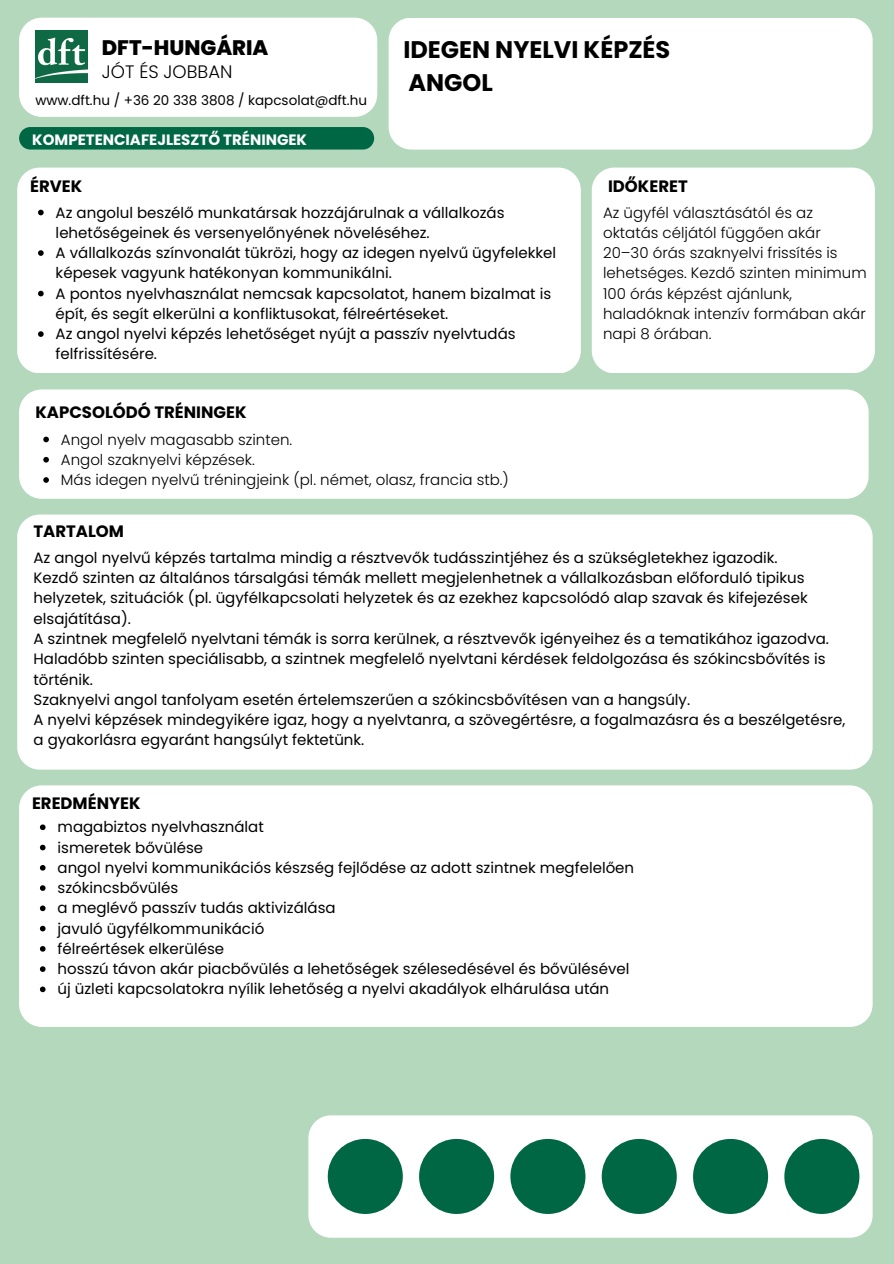
<style>
.page{position:relative;width:894px;height:1264px;background:#fff}
.page>*{position:absolute;margin:0;border:0;box-sizing:border-box;transform-origin:0 0}
.t1{font:700 24px/32.7px "Poppins";color:#000}
.t2{font:800 21px "Poppins";color:#000}
.t3{font:300 18px "Poppins";color:#000}
.t4{font:700 16.5px "Poppins";color:#000}
.t5{font:15px/20.2px "Poppins";color:#000}
.t6{font:300 15px/20.2px "Poppins";color:#000}
.t7{font:700 15px "Poppins";color:#fff}
.t8{font:13.5px "Poppins";color:#000}
</style>
<div class="page">
<div style="left:0;top:0;width:893px;height:1263px;background:#b4d8bc"></div>
<div style="left:19px;top:18px;width:358px;height:99px;background:#fff;border-radius:22px"></div>
<div style="left:19px;top:127px;width:355px;height:22px;background:#006745"></div>
<img style="left:35px;top:31px;width:52px;height:52px">
<div style="left:19px;top:785px;width:853px;height:241px;background:#fff;border-radius:23px"></div>
<div style="left:17px;top:167px;width:563px;height:206px;background:#fff;border-radius:23px"></div>
<svg style="left:38px;top:210px;width:6px;height:5px"></svg>
<svg style="left:38px;top:250px;width:6px;height:6px"></svg>
<svg style="left:38px;top:291px;width:6px;height:5px"></svg>
<svg style="left:38px;top:331px;width:6px;height:6px"></svg>
<svg style="left:40px;top:824px;width:6px;height:6px"></svg>
<svg style="left:40px;top:844px;width:6px;height:6px"></svg>
<svg style="left:40px;top:865px;width:6px;height:5px"></svg>
<svg style="left:40px;top:885px;width:6px;height:5px"></svg>
<svg style="left:40px;top:905px;width:6px;height:6px"></svg>
<svg style="left:40px;top:925px;width:6px;height:6px"></svg>
<svg style="left:40px;top:946px;width:6px;height:5px"></svg>
<svg style="left:40px;top:966px;width:6px;height:5px"></svg>
<svg style="left:40px;top:986px;width:6px;height:6px"></svg>
<div style="left:591px;top:167px;width:283px;height:206px;background:#fff;border-radius:23px"></div>
<div style="left:19px;top:389px;width:849px;height:110px;background:#fff;border-radius:22px"></div>
<svg style="left:43px;top:436px;width:6px;height:6px"></svg>
<svg style="left:43px;top:457px;width:6px;height:5px"></svg>
<svg style="left:43px;top:477px;width:6px;height:6px"></svg>
<div style="left:17px;top:514px;width:855px;height:255px;background:#fff;border-radius:23px"></div>
<div style="left:308px;top:1115px;width:564px;height:122px;background:#fff;border-radius:22px"></div>
<div style="left:784px;top:1138px;width:75px;height:75px;background:#006745;border-radius:50%"></div>
<div style="left:692px;top:1138px;width:75px;height:75px;background:#006745;border-radius:50%"></div>
<div style="left:601px;top:1138px;width:75px;height:75px;background:#006745;border-radius:50%"></div>
<div style="left:510px;top:1138px;width:75px;height:75px;background:#006745;border-radius:50%"></div>
<div style="left:419px;top:1138px;width:75px;height:75px;background:#006745;border-radius:50%"></div>
<div style="left:327px;top:1138px;width:75px;height:75px;background:#006745;border-radius:50%"></div>
<div style="left:388px;top:18px;width:484px;height:131px;background:#fff;border-radius:22px"></div>
<p class="t2" style="left:102px;top:33px;width:168px">DFT-HUNGÁRIA</p>
<h2 class="t3" style="left:102px;top:59px;width:132px">JÓT ÉS JOBBAN</h2>
<h1 class="t8" style="left:35px;top:91px;width:333px">www.dft.hu / +36 20 338 3808 / kapcsolat@dft.hu</h1>
<h4 class="t7" style="left:32px;top:129px;width:276px">KOMPETENCIAFEJLESZTŐ TRÉNINGEK</h4>
<p class="t1" style="left:403px;top:33px;width:268px">IDEGEN NYELVI KÉPZÉS<br>ANGOL</p>
<h5 class="t4" style="left:30px;top:175px;width:54px">ÉRVEK</h5>
<h3 class="t5" style="left:56px;top:202px;width:450px">Az angolul beszélő munkatársak hozzájárulnak a vállalkozás lehetőségeinek és versenyelőnyének növeléséhez.</h3>
<p class="t5" style="left:56px;top:243px;width:502px">A vállalkozás színvonalát tükrözi, hogy az idegen nyelvű ügyfelekkel képesek vagyunk hatékonyan kommunikálni.</p>
<p class="t5" style="left:56px;top:283px;width:497px">A pontos nyelvhasználat nemcsak kapcsolatot, hanem bizalmat is épít, és segít elkerülni a konfliktusokat, félreértéseket.</p>
<p class="t5" style="left:56px;top:324px;width:461px">Az angol nyelvi képzés lehetőséget nyújt a passzív nyelvtudás felfrissítésére.</p>
<h3 class="t4" style="left:608px;top:175px;width:81px">IDŐKERET</h3>
<p class="t6" style="left:603px;top:202px;width:219px">Az ügyfél választásától és az oktatás céljától függően akár</p>
<p class="t6" style="left:603px;top:243px;width:265px">20–30 órás szaknyelvi frissítés is lehetséges. Kezdő szinten minimum<br>100 órás képzést ajánlunk,</p>
<p class="t6" style="left:603px;top:303px;width:264px">haladóknak intenzív formában akár napi 8 órában.</p>
<p class="t4" style="left:35px;top:401px;width:212px">KAPCSOLÓDÓ TRÉNINGEK</p>
<p class="t6" style="left:61px;top:429px;width:233px">Angol nyelv magasabb szinten.</p>
<p class="t6" style="left:61px;top:449px;width:195px">Angol szaknyelvi képzések.</p>
<h3 class="t6" style="left:61px;top:469px;width:449px">Más idegen nyelvű tréningjeink (pl. német, olasz, francia stb.)</h3>
<p class="t4" style="left:34px;top:519px;width:92px">TARTALOM</p>
<p class="t5" style="left:34px;top:547px;width:745px">Az angol nyelvű képzés tartalma mindig a résztvevők tudásszintjéhez és a szükségletekhez igazodik.</p>
<p class="t5" style="left:34px;top:568px;width:775px">Kezdő szinten az általános társalgási témák mellett megjelenhetnek a vállalkozásban előforduló tipikus helyzetek, szituációk (pl. ügyfélkapcsolati helyzetek és az ezekhez kapcsolódó alap szavak és kifejezések elsajátítása).</p>
<p class="t5" style="left:34px;top:628px;width:796px">A szintnek megfelelő nyelvtani témák is sorra kerülnek, a résztvevők igényeihez és a tematikához igazodva.</p>
<p class="t5" style="left:34px;top:649px;width:793px">Haladóbb szinten speciálisabb, a szintnek megfelelő nyelvtani kérdések feldolgozása és szókincsbővítés is történik.</p>
<p class="t5" style="left:34px;top:689px;width:658px">Szaknyelvi angol tanfolyam esetén értelemszerűen a szókincsbővítésen van a hangsúly.</p>
<p class="t5" style="left:34px;top:709px;width:813px">A nyelvi képzések mindegyikére igaz, hogy a nyelvtanra, a szövegértésre, a fogalmazásra és a beszélgetésre, a gyakorlásra egyaránt hangsúlyt fektetünk.</p>
<p class="t4" style="left:32px;top:791px;width:110px">EREDMÉNYEK</p>
<p class="t5" style="left:58px;top:817px;width:208px">magabiztos nyelvhasználat</p>
<h3 class="t5" style="left:58px;top:837px;width:147px">ismeretek bővülése</h3>
<p class="t5" style="left:58px;top:857px;width:578px">angol nyelvi kommunikációs készség fejlődése az adott szintnek megfelelően</p>
<p class="t5" style="left:58px;top:877px;width:122px">szókincsbővülés</p>
<p class="t5" style="left:58px;top:898px;width:279px">a meglévő passzív tudás aktivizálása</p>
<h3 class="t5" style="left:58px;top:918px;width:208px">javuló ügyfélkommunikáció</h3>
<p class="t5" style="left:58px;top:938px;width:168px">félreértések elkerülése</p>
<p class="t5" style="left:58px;top:958px;width:573px">hosszú távon akár piacbővülés a lehetőségek szélesedésével és bővülésével</p>
<p class="t5" style="left:58px;top:979px;width:553px">új üzleti kapcsolatokra nyílik lehetőség a nyelvi akadályok elhárulása után</p>
</div>
